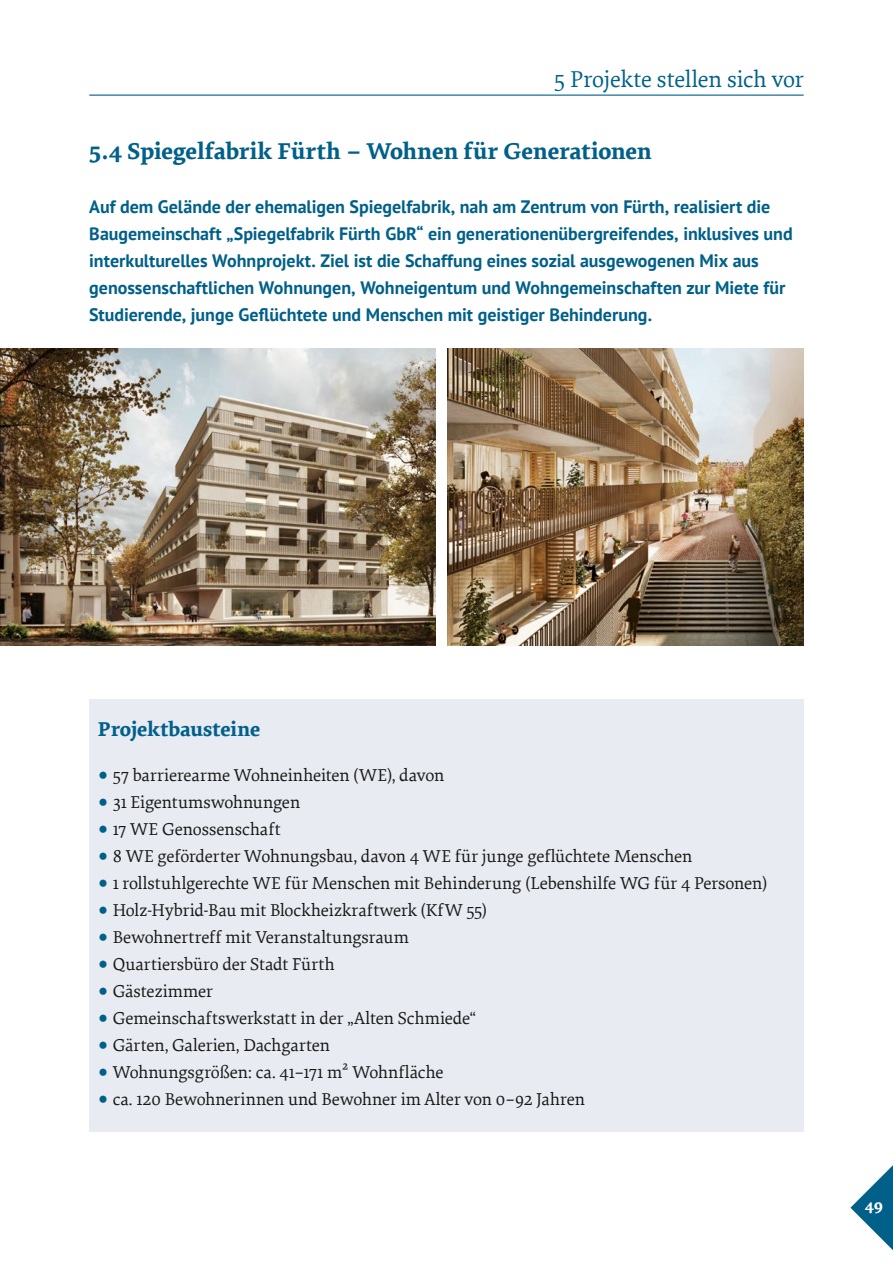
<style>
.page{position:relative;width:893px;height:1263px;background:#fff}
.page>*{position:absolute;margin:0;border:0;box-sizing:border-box;transform-origin:0 0}
.Sub_H2-TOC{font:700 24px "Elena Basic";letter-spacing:-.005em;color:#006089}
.t1{font:24px "Elena Basic";letter-spacing:-.01em;color:#006089}
.Sub_BlauerKasten-_1-Zeiler_H3{font:700 21px "Elena Basic";letter-spacing:-.005em;color:#006089}
.t2{font:18px "Elena Basic";letter-spacing:-.005em;color:#181716}
.Themennzeile_P{font:700 18px/27px "PT Sans";color:#006089}
.t3{font:700 16.5px "Elena Basic";color:#fff}
.s1{font-size:28.5px;color:#006089}
</style>
<div class="page">
<hr style="left:89px;top:95px;width:715px;height:1px;background:#006089">
<div style="left:89px;top:699px;width:715px;height:88px;background:#e8ebf2"></div>
<div style="left:89px;top:780px;width:715px;height:55px;background:#e8ebf2"></div>
<div style="left:89px;top:834px;width:715px;height:55px;background:#e8ebf2"></div>
<div style="left:89px;top:888px;width:715px;height:55px;background:#e8ebf2"></div>
<div style="left:89px;top:942px;width:715px;height:55px;background:#e8ebf2"></div>
<div style="left:89px;top:996px;width:715px;height:55px;background:#e8ebf2"></div>
<div style="left:89px;top:1050px;width:715px;height:55px;background:#e8ebf2"></div>
<div style="left:89px;top:1077px;width:715px;height:54px;background:#e8ebf2"></div>
<svg style="left:67px;top:645px;width:45px;height:1px"></svg>
<img style="left:448px;top:348px;width:356px;height:297px">
<img style="left:0;top:348px;width:435px;height:297px">
<svg style="left:850px;top:1165px;width:43px;height:85px"></svg>
<h1 class="t1" style="left:554px;top:63px;width:251px">5 Projekte stellen sich vor</h1>
<h2 class="Sub_H2-TOC" style="left:89px;top:134px;width:564px">5.4 Spiegelfabrik Fürth – Wohnen für Generationen</h2>
<p class="Themennzeile_P" style="left:89px;top:193px;width:705px">Auf dem Gelände der ehemaligen Spiegelfabrik, nah am Zentrum von Fürth, realisiert die Baugemeinschaft „Spiegelfabrik Fürth GbR“ ein generationenübergreifendes, inklusives und interkulturelles Wohnprojekt. Ziel ist die Schaffung eines sozial ausgewogenen Mix aus genossenschaftlichen Wohnungen, Wohneigentum und Wohngemeinschaften zur Miete für Studierende, junge Geflüchtete und Menschen mit geistiger Behinderung.</p>
<h3 class="Sub_BlauerKasten-_1-Zeiler_H3" style="left:98px;top:713px;width:164px">Projektbausteine</h3>
<p class="t2" style="left:98px;top:762px;width:348px"><span class="s1">•</span> 57 barrierearme Wohneinheiten (WE), davon</p>
<p class="t2" style="left:98px;top:789px;width:204px"><span class="s1">•</span> 31 Eigentumswohnungen</p>
<p class="t2" style="left:98px;top:816px;width:185px"><span class="s1">•</span> 17 WE Genossenschaft</p>
<p class="t2" style="left:98px;top:843px;width:596px"><span class="s1">•</span> 8 WE geförderter Wohnungsbau, davon 4 WE für junge geflüchtete Menschen</p>
<p class="t2" style="left:98px;top:870px;width:671px"><span class="s1">•</span> 1 rollstuhlgerechte WE für Menschen mit Behinderung (Lebenshilfe WG für 4 -Personen)</p>
<p class="t2" style="left:98px;top:897px;width:391px"><span class="s1">•</span> Holz-Hybrid-Bau mit Blockheizkraftwerk (KfW 55)</p>
<p class="t2" style="left:98px;top:924px;width:313px"><span class="s1">•</span> Bewohnertreff mit Veranstaltungsraum</p>
<p class="t2" style="left:98px;top:951px;width:239px"><span class="s1">•</span> Quartiersbüro der Stadt Fürth</p>
<p class="t2" style="left:98px;top:978px;width:117px"><span class="s1">•</span> Gästezimmer</p>
<p class="t2" style="left:98px;top:1005px;width:380px"><span class="s1">•</span> Gemeinschaftswerkstatt in der „Alten Schmiede“</p>
<p class="t2" style="left:98px;top:1032px;width:234px"><span class="s1">•</span> Gärten, Galerien, Dachgarten</p>
<p class="t2" style="left:98px;top:1059px;width:347px"><span class="s1">•</span> Wohnungsgrößen: ca. 41–171 m² -Wohnfläche</p>
<p class="t2" style="left:98px;top:1086px;width:489px"><span class="s1">•</span> ca. 120 Bewohnerinnen und Bewohner im Alter von 0–92 Jahren</p>
<p class="t3" style="left:865px;top:1193px;width:20px">49</p>
</div>
